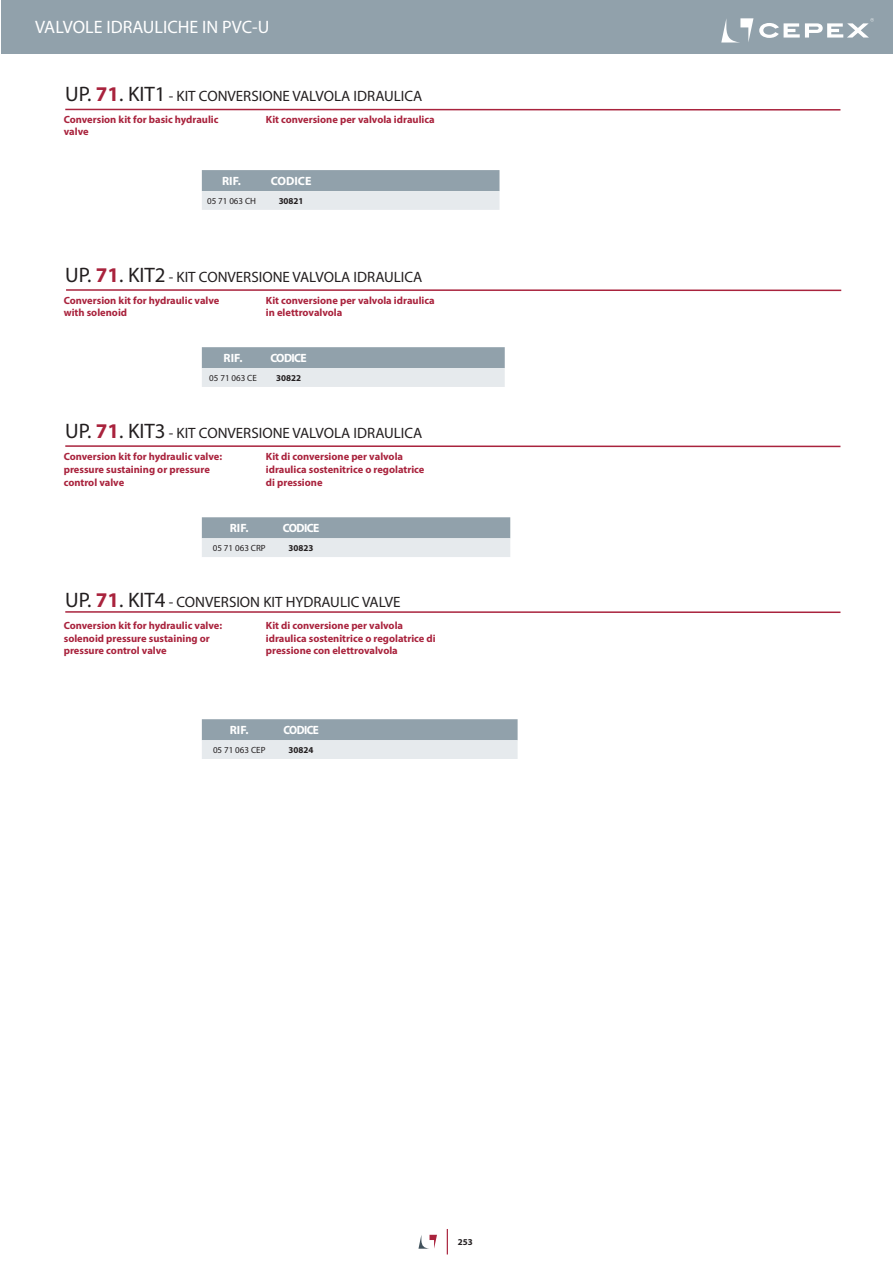
<style>
.page{position:relative;width:893px;height:1263px;background:#fff}
.page>*{position:absolute;margin:0;border:0;box-sizing:border-box;transform-origin:0 0}
.t1{font:18px "Myriad Pro";color:#fff}
.t2{font:15px "Myriad Pro";color:#231f20}
.t3{font:700 12px "Myriad Pro";letter-spacing:-.05em;color:#fff}
.t4{font:700 12px "Myriad Pro";letter-spacing:-.05em;color:#fff;scale:.94 1}
.t5{font:700 10.5px/12.6px "Myriad Pro";color:#a9233d}
.t6{font:9px "Myriad Pro";color:#231f20}
.t7{font:700 9px "Myriad Pro";color:#231f20}
.s1{font-size:21px}
.s2{font-weight:700;font-size:21px;color:#a9233d}
</style>
<div class="page">
<div style="left:2px;top:0;width:891px;height:54px;background:#91a1ab"></div>
<svg style="left:418px;top:1235px;width:19px;height:14px"></svg>
<svg style="left:447px;top:1229px;width:1px;height:25px"></svg>
<svg style="left:721px;top:18px;width:32px;height:25px"></svg>
<svg style="left:759px;top:18px;width:115px;height:20px"></svg>
<svg style="left:202px;top:170px;width:297px;height:40px;background:#b9c3ca"></svg>
<svg style="left:202px;top:347px;width:303px;height:40px;background:#b9c4ca"></svg>
<svg style="left:202px;top:517px;width:308px;height:40px;background:#bac4ca"></svg>
<svg style="left:65px;top:108px;width:361px;height:1px"></svg>
<hr style="left:65px;top:109px;width:775px;height:2px;background:#a9233d">
<hr style="left:66px;top:289px;width:775px;height:2px;background:#a9233d">
<hr style="left:65px;top:445px;width:775px;height:2px;background:#a9233d">
<hr style="left:65px;top:611px;width:775px;height:2px;background:#a9233d">
<svg style="left:202px;top:719px;width:316px;height:40px;background:#bac4ca"></svg>
<h1 class="t1" style="left:35px;top:16px;width:236px">VALVOLE IDRAULICHE IN PVC-U</h1>
<h2 class="t2" style="left:65px;top:87px;width:359px"><span class="s1">UP.</span> <span class="s2">71</span><span class="s1">. KIT1</span> - KIT CONVERSIONE VALVOLA IDRAULICA</h2>
<p class="t5" style="left:64px;top:112px;width:156px">Conversion kit for basic hydraulic</p>
<p class="t5" style="left:266px;top:112px;width:170px">Kit conversione per valvola idraulica</p>
<p class="t5" style="left:64px;top:125px;width:26px">valve</p>
<p class="t3" style="left:222px;top:173px;width:20px">RIF.</p>
<p class="t3" style="left:271px;top:173px;width:42px">CODICE</p>
<p class="t6" style="left:207px;top:195px;width:51px">05 71 063 CH</p>
<p class="t7" style="left:279px;top:195px;width:26px">30821</p>
<h2 class="t2" style="left:65px;top:267px;width:359px"><span class="s1">UP.</span> <span class="s2">71</span><span class="s1">. KIT2</span> - KIT CONVERSIONE VALVOLA IDRAULICA</h2>
<p class="t5" style="left:64px;top:293px;width:157px">Conversion kit for hydraulic valve with solenoid</p>
<p class="t5" style="left:266px;top:293px;width:170px">Kit conversione per valvola idraulica in elettrovalvola</p>
<p class="t3" style="left:224px;top:350px;width:20px">RIF.</p>
<p class="t3" style="left:270px;top:350px;width:38px">CODICE</p>
<p class="t6" style="left:209px;top:372px;width:49px">05 71 063 CE</p>
<p class="t7" style="left:276px;top:372px;width:26px">30822</p>
<h2 class="t2" style="left:65px;top:424px;width:359px"><span class="s1">UP.</span> <span class="s2">71</span><span class="s1">. KIT3</span> - KIT CONVERSIONE VALVOLA IDRAULICA</h2>
<p class="t5" style="left:64px;top:450px;width:160px">Conversion kit for hydraulic valve: pressure sustaining or pressure control valve</p>
<p class="t5" style="left:266px;top:450px;width:160px">Kit di conversione per valvola idraulica sostenitrice o regolatrice di pressione</p>
<p class="t3" style="left:230px;top:520px;width:20px">RIF.</p>
<p class="t3" style="left:283px;top:520px;width:38px">CODICE</p>
<p class="t6" style="left:213px;top:542px;width:54px">05 71 063 CRP</p>
<p class="t7" style="left:289px;top:542px;width:26px">30823</p>
<h2 class="t2" style="left:65px;top:593px;width:337px"><span class="s1">UP.</span> <span class="s2">71</span><span class="s1">. KIT4</span> - CONVERSION KIT HYDRAULIC VALVE</h2>
<p class="t5" style="left:64px;top:619px;width:160px">Conversion kit for hydraulic valve: solenoid pressure sustaining or pressure control valve</p>
<p class="t5" style="left:266px;top:619px;width:171px">Kit di conversione per valvola idraulica sostenitrice o regolatrice di pressione con elettrovalvola</p>
<p class="t3" style="left:230px;top:722px;width:20px">RIF.</p>
<p class="t4" style="left:283px;top:722px;width:39px">CODICE</p>
<p class="t6" style="left:213px;top:744px;width:54px">05 71 063 CEP</p>
<p class="t7" style="left:289px;top:744px;width:26px">30824</p>
<p class="t7" style="left:458px;top:1236px;width:16px">253</p>
</div>
